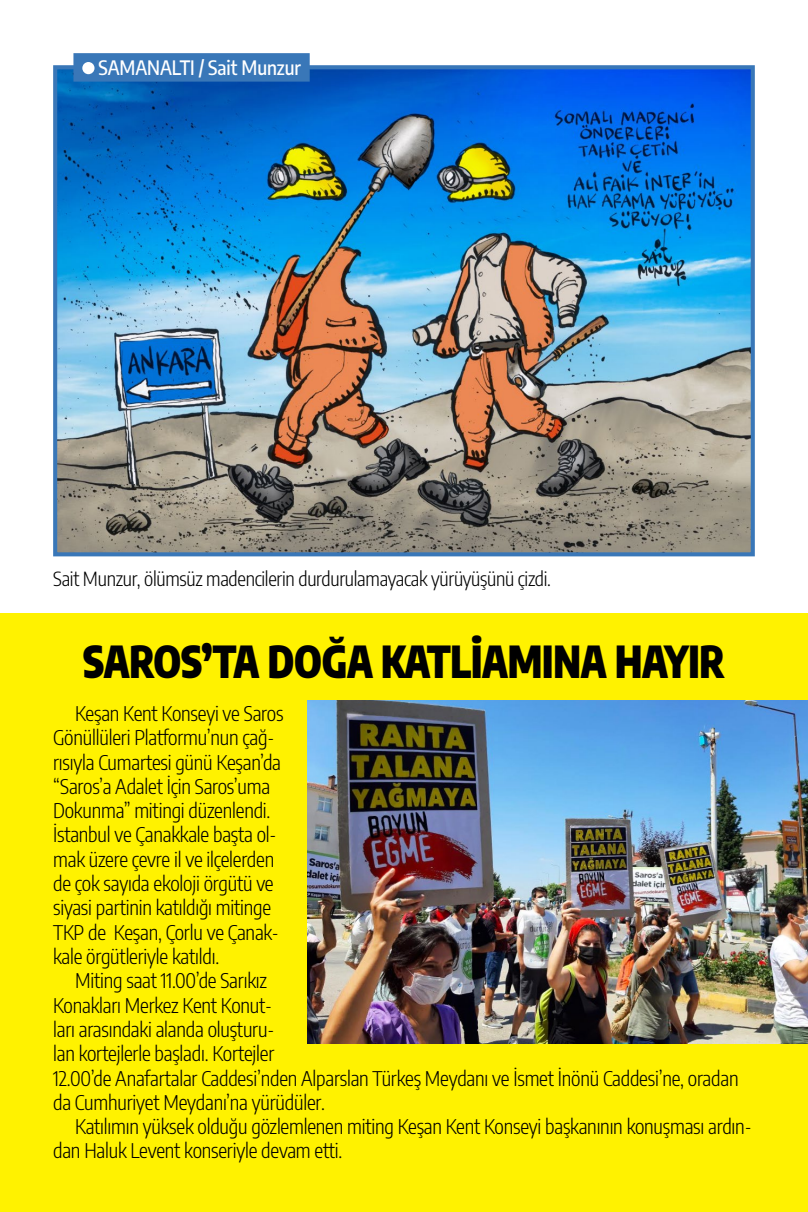
<style>
.page{position:relative;width:808px;height:1212px;background:#fff}
.page>*{position:absolute;margin:0;border:0;box-sizing:border-box;transform-origin:0 0}
.t1{font:900 43.35px "Encode Sans Condensed";letter-spacing:-.005em;color:#000;scale:.92 1}
.t2{font:300 20.25px/24.3px "Encode Sans Condensed";letter-spacing:-.01em;color:#000}
.t3{font:500 19.88px "Encode Sans Condensed";letter-spacing:-.005em;color:#fff}
.t4{font:300 19.5px "Encode Sans Condensed";letter-spacing:-.015em;color:#000}
</style>
<div class="page">
<div style="left:0;top:614px;width:808px;height:598px;background:#fff200"></div>
<img style="left:307px;top:700px;width:501px;height:344px">
<img style="left:58px;top:70px;width:692px;height:481px">
<div style="left:53px;top:65px;width:702px;height:491px;border:4px solid #3977b8"></div>
<div style="left:73px;top:53px;width:237px;height:29px;background:#3977b8"></div>
<div style="left:82px;top:62px;width:13px;height:12px;background:#fff;border-radius:50%"></div>
<p class="t3" style="left:99px;top:53px;width:204px">SAMANALTI / Sait Munzur</p>
<p class="t4" style="left:53px;top:565px;width:499px">Sait Munzur, ölümsüz madencilerin durdurulamayacak yürüyüşünü çizdi.</p>
<h1 class="t1" style="left:83px;top:628px;width:373px">SAROS’TA DOĞA KATLIA</h1>
<h1 class="t1" style="left:508px;top:628px;width:237px">MINA HAYIR</h1>
<p class="t2" style="left:53px;top:700px;width:232px;text-indent:22px">Keşan Kent Konseyi ve Saros<br>Gönüllüleri Platformu’nun çağ&shy;rısıyla Cumartesi günü Keşan’da “Saros’a Adalet İçin Saros’uma<br>Dokunma” mitingi düzenlendi.<br>İstanbul ve Çanakkale başta ol&shy;mak üzere çevre il ve ilçelerden de çok sayıda ekoloji örgütü ve siyasi partinin katıldığı mitinge<br>TKP de Keşan, Çorlu ve Çanak&shy;kale örgütleriyle katıldı.</p>
<p class="t2" style="left:53px;top:968px;width:687px;text-indent:22px">Miting saat 11.00’de Sarıkız<br>Konakları Merkez Kent Konut-<br>ları arasındaki alanda oluşturu-<br>lan kortejlerle başladı. Kortejler<br>12.00’de Anafartalar Caddesi’nden Alparslan Türkeş Meydanı ve İsmet İnönü Caddesi’ne, oradan da Cumhuriyet Meydanı’na yürüdüler.</p>
<p class="t2" style="left:53px;top:1113px;width:700px;text-indent:22px">Katılımın yüksek olduğu gözlemlenen miting Keşan Kent Konseyi başkanının konuşması ardın&shy;dan Haluk Levent konseriyle devam etti.</p>
</div>
